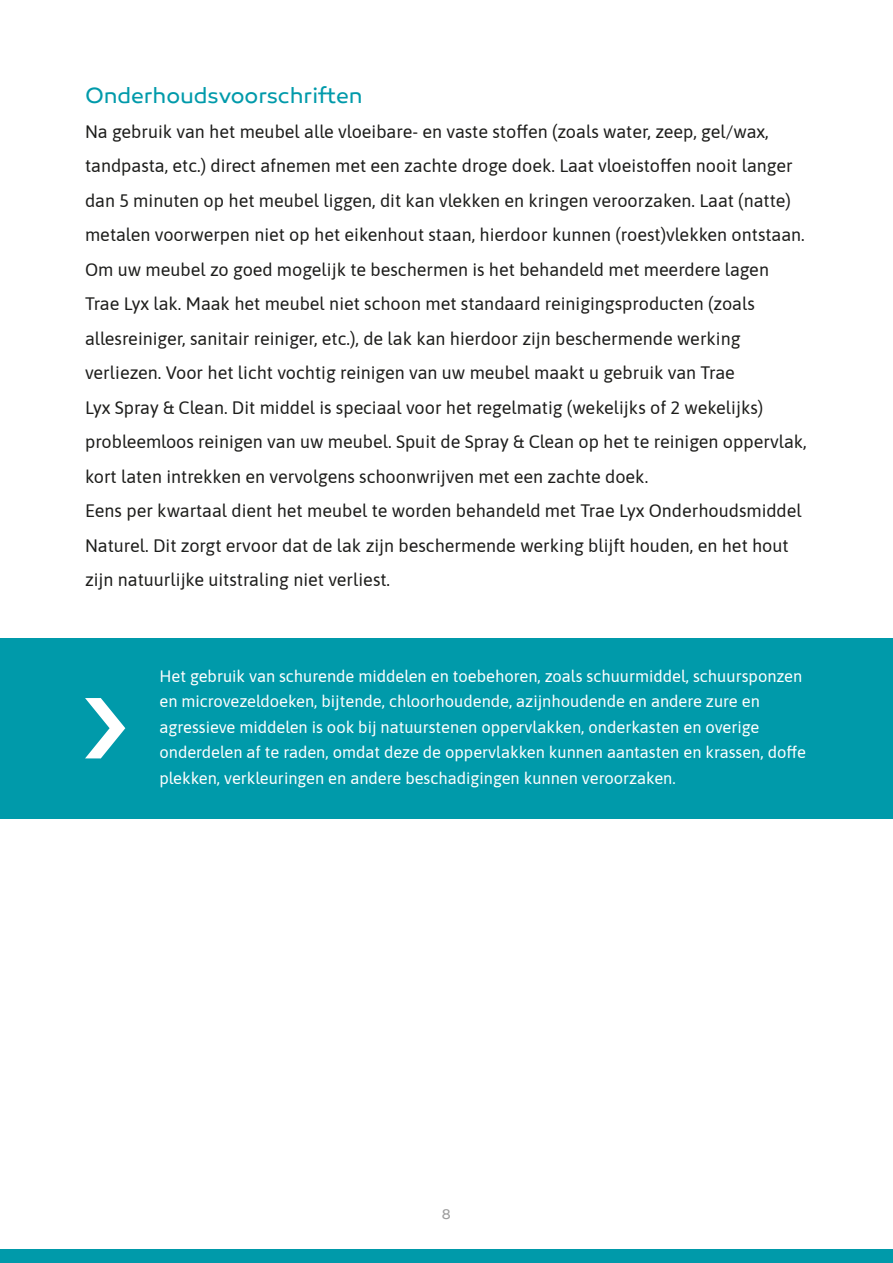
<style>
.page{position:relative;width:893px;height:1263px;background:#fff}
.page>*{position:absolute;margin:0;border:0;box-sizing:border-box;transform-origin:0 0}
.t1{font:22.5px "Canaro";letter-spacing:-.005em;color:#009aaa}
.t2{font:18px/34.5px "Asap";color:#1d1d1b}
.t3{font:16.5px/25.5px "Asap";color:#fff}
.t4{font:14.25px "Canaro";color:#9d9d9d}
</style>
<div class="page">
<div style="left:0;top:1249px;width:893px;height:14px;background:#009aaa"></div>
<div style="left:0;top:638px;width:893px;height:181px;background:#009aaa"></div>
<svg style="left:85px;top:698px;width:40px;height:60px"></svg>
<p class="t1" style="left:85px;top:82px;width:279px">Onderhoudsvoorschriften</p>
<p class="t2" style="left:85px;top:113px;width:723px">Na gebruik van het meubel alle vloeibare- en vaste stoffen (zoals water, zeep, gel/wax, tandpasta, etc.) direct afnemen met een zachte droge doek. Laat vloeistoffen nooit langer dan 5 minuten op het meubel liggen, dit kan vlekken en kringen veroorzaken. Laat (natte) metalen voorwerpen niet op het eikenhout staan, hierdoor kunnen (roest)vlekken ontstaan.<br>Om uw meubel zo goed mogelijk te beschermen is het behandeld met meerdere lagen Trae Lyx lak. Maak het meubel niet schoon met standaard reinigingsproducten (zoals allesreiniger, sanitair reiniger, etc.), de lak kan hierdoor zijn beschermende werking verliezen. Voor het licht vochtig reinigen van uw meubel maakt u gebruik van Trae<br>Lyx Spray &amp; Clean. Dit middel is speciaal voor het regelmatig (wekelijks of 2 wekelijks) probleemloos reinigen van uw meubel. Spuit de Spray &amp; Clean op het te reinigen oppervlak, kort laten intrekken en vervolgens schoonwrijven met een zachte doek.<br>Eens per kwartaal dient het meubel te worden behandeld met Trae Lyx Onderhoudsmiddel Naturel. Dit zorgt ervoor dat de lak zijn beschermende werking blijft houden, en het hout zijn natuurlijke uitstraling niet verliest.</p>
<p class="t3" style="left:159px;top:662px;width:648px">Het gebruik van schurende middelen en toebehoren, zoals schuurmiddel, schuursponzen en microvezeldoeken, bijtende, chloorhoudende, azijnhoudende en andere zure en agressieve middelen is ook bij natuurstenen oppervlakken, onderkasten en overige onderdelen af te raden, omdat deze de oppervlakken kunnen aantasten en krassen, doffe plekken, verkleuringen en andere beschadigingen kunnen veroorzaken.</p>
<p class="t4" style="left:442px;top:1206px;width:11px">8</p>
</div>
